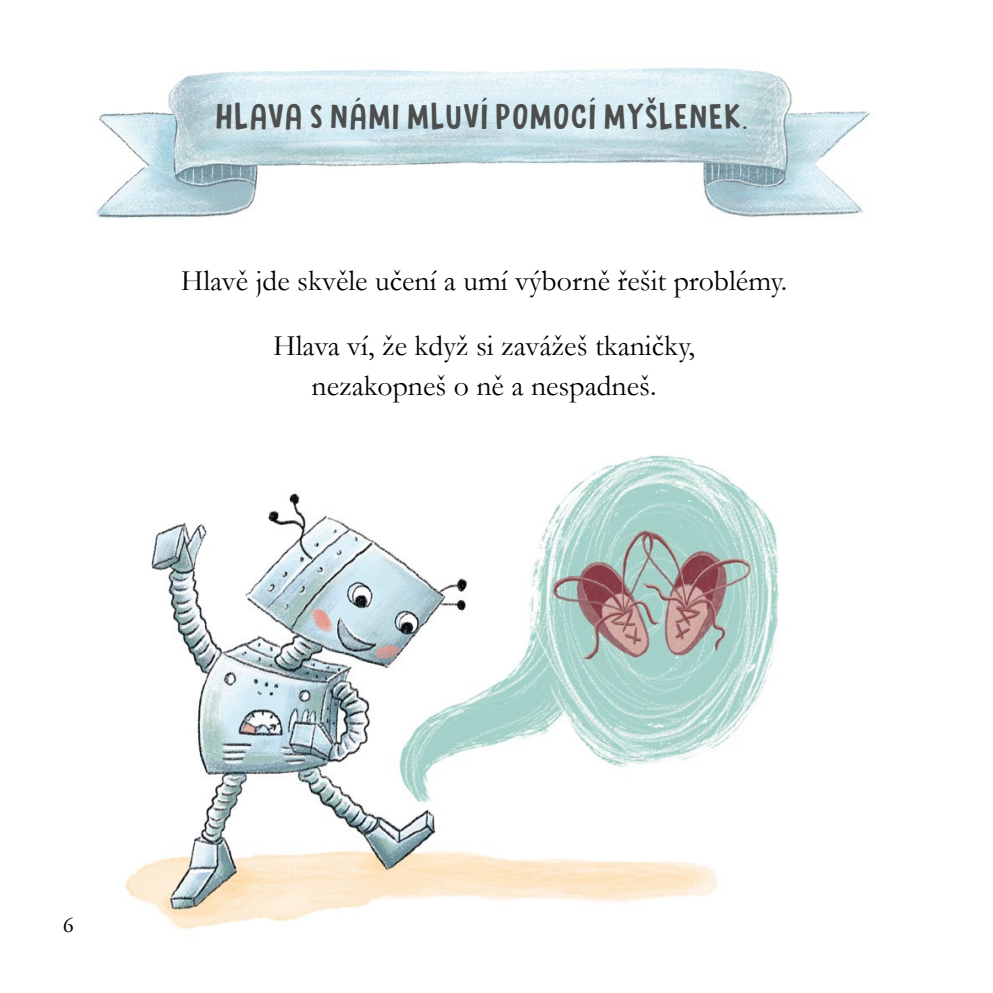
<style>
.page{position:relative;width:993px;height:993px;background:#fff}
.page>*{position:absolute;margin:0;border:0;box-sizing:border-box;transform-origin:0 0}
.hlava{font:31.5px "Sugary Pancake";letter-spacing:.015em;color:#4d4f4e}
.text{font:29.75px/40.2px "Garamond";color:#000;text-align:center}
.t1{font:21px "Adobe Garamond Pro";color:#000}
</style>
<div class="page">
<img style="left:124px;top:455px;width:655px;height:475px">
<img style="left:96px;top:67px;width:774px;height:151px">
<p class="hlava" style="left:215px;top:96px;width:534px">HLAVA S NÁMI MLUVÍ POMOCÍ MYŠLENEK.</p>
<p class="text" style="left:181px;top:259px;width:608px">Hlavě jde skvěle učení a umí výborně řešit problémy.</p>
<p class="text" style="left:273px;top:325px;width:423px">Hlava ví, že když si zavážeš tkaničky, nezakopneš o ně a nespadneš.</p>
<p class="t1" style="left:63px;top:912px;width:12px">6</p>
</div>
